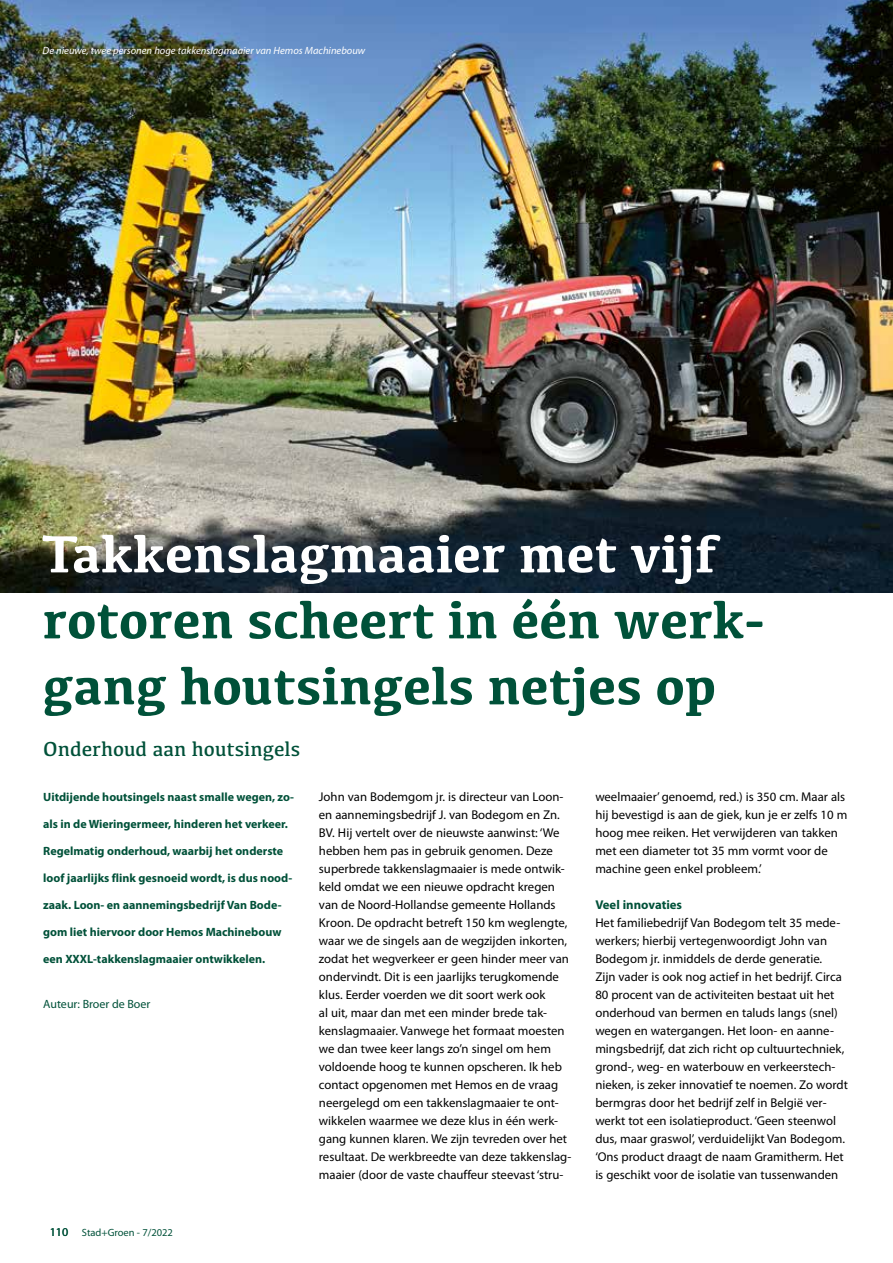
<style>
.page{position:relative;width:893px;height:1263px;background:#fff}
.page>*{position:absolute;margin:0;border:0;box-sizing:border-box;transform-origin:0 0}
.t1{font:700 54px/66px "Kefa";color:#005139}
.t2{font:700 54px "Kefa";color:#fff}
.t3{font:21px "Kefa";color:#005139}
.t4{font:12.75px/18px "Myriad Pro";color:#000}
.t5{font:700 12.75px "Myriad Pro";color:#005139}
.t6{font:700 12px "Myriad Pro";color:#005139}
.t7{font:12px "Myriad Pro";color:#005139}
.t8{font:italic 10.5px "Myriad Pro";color:#fff}
.t9{font:10.5px "Myriad Pro";color:#005139}
.s1{font-size:12px}
</style>
<div class="page">
<img style="left:0;top:0;width:893px;height:592px">
<p class="t8" style="left:43px;top:44px;width:324px">De nieuwe, twee personen hoge takkenslagmaaier van Hemos Machinebouw</p>
<h1 class="t2" style="left:43px;top:518px;width:676px">Takkenslagmaaier met vijf</h1>
<h1 class="t1" style="left:43px;top:584px;width:724px">rotoren scheert in één werk&shy;gang houtsingels netjes op</h1>
<h2 class="t3" style="left:43px;top:736px;width:258px">Onderhoud aan houtsingels</h2>
<p class="t6" style="left:43px;top:789px;width:252px">Uitdijende houtsingels naast smalle wegen, zo-</p>
<p class="t6" style="left:43px;top:816px;width:246px">als in de Wieringermeer, hinderen het verkeer.</p>
<p class="t6" style="left:43px;top:843px;width:241px">Regelmatig onderhoud, waarbij het onderste</p>
<p class="t6" style="left:43px;top:870px;width:250px">loof jaarlijks flink gesnoeid wordt, is dus nood-</p>
<p class="t6" style="left:43px;top:897px;width:240px">zaak. Loon- en aannemingsbedrijf Van Bode-</p>
<p class="t6" style="left:43px;top:924px;width:240px">gom liet hiervoor door Hemos Machinebouw</p>
<p class="t6" style="left:43px;top:951px;width:224px">een XXXL-takkenslagmaaier ontwikkelen.</p>
<p class="t7" style="left:43px;top:997px;width:109px">Auteur: Broer de Boer</p>
<p class="t9" style="left:50px;top:1226px;width:125px"><span class="s1">110</span> Stad+Groen - 7/2022</p>
<p class="t4" style="left:319px;top:788px;width:254px">John van Bodemgom jr. is directeur van Loon&shy;en aannemingsbedrijf J. van Bodegom en Zn.<br>BV. Hij vertelt over de nieuwste aanwinst: ‘We hebben hem pas in gebruik genomen. Deze superbrede takkenslagmaaier is mede ontwik&shy;keld omdat we een nieuwe opdracht kregen van de Noord-Hollandse gemeente Hollands Kroon. De opdracht betreft 150 km weglengte, waar we de singels aan de wegzijden inkorten, zodat het wegverkeer er geen hinder meer van ondervindt. Dit is een jaarlijks terugkomende klus. Eerder voerden we dit soort werk ook<br>al uit, maar dan met een minder brede tak&shy;kenslagmaaier. Vanwege het formaat moesten we dan twee keer langs zo’n singel om hem voldoende hoog te kunnen opscheren. Ik heb contact opgenomen met Hemos en de vraag neergelegd om een takkenslagmaaier te ont&shy;wikkelen waarmee we deze klus in één werk&shy;gang kunnen klaren. We zijn tevreden over het resultaat. De werkbreedte van deze takkenslag&shy;maaier (door de vaste chauffeur steevast ‘stru-</p>
<p class="t4" style="left:595px;top:788px;width:253px">weelmaaier’ genoemd, red.) is 350 cm. Maar als hij bevestigd is aan de giek, kun je er zelfs 10 m hoog mee reiken. Het verwijderen van takken met een diameter tot 35 mm vormt voor de machine geen enkel probleem.’</p>
<p class="t5" style="left:595px;top:896px;width:88px">Veel innovaties</p>
<p class="t4" style="left:595px;top:914px;width:254px">Het familiebedrijf Van Bodegom telt 35 mede&shy;werkers; hierbij vertegenwoordigt John van Bodegom jr. inmiddels de derde generatie.<br>Zijn vader is ook nog actief in het bedrijf. Circa 80 procent van de activiteiten bestaat uit het onderhoud van bermen en taluds langs (snel) wegen en watergangen. Het loon- en aanne&shy;mingsbedrijf, dat zich richt op cultuurtechniek, grond-, weg- en waterbouw en verkeerstech&shy;nieken, is zeker innovatief te noemen. Zo wordt bermgras door het bedrijf zelf in België ver&shy;werkt tot een isolatieproduct. ‘Geen steenwol dus, maar graswol’, verduidelijkt Van Bodegom. ‘Ons product draagt de naam Gramitherm. Het is geschikt voor de isolatie van tussenwanden</p>
</div>
